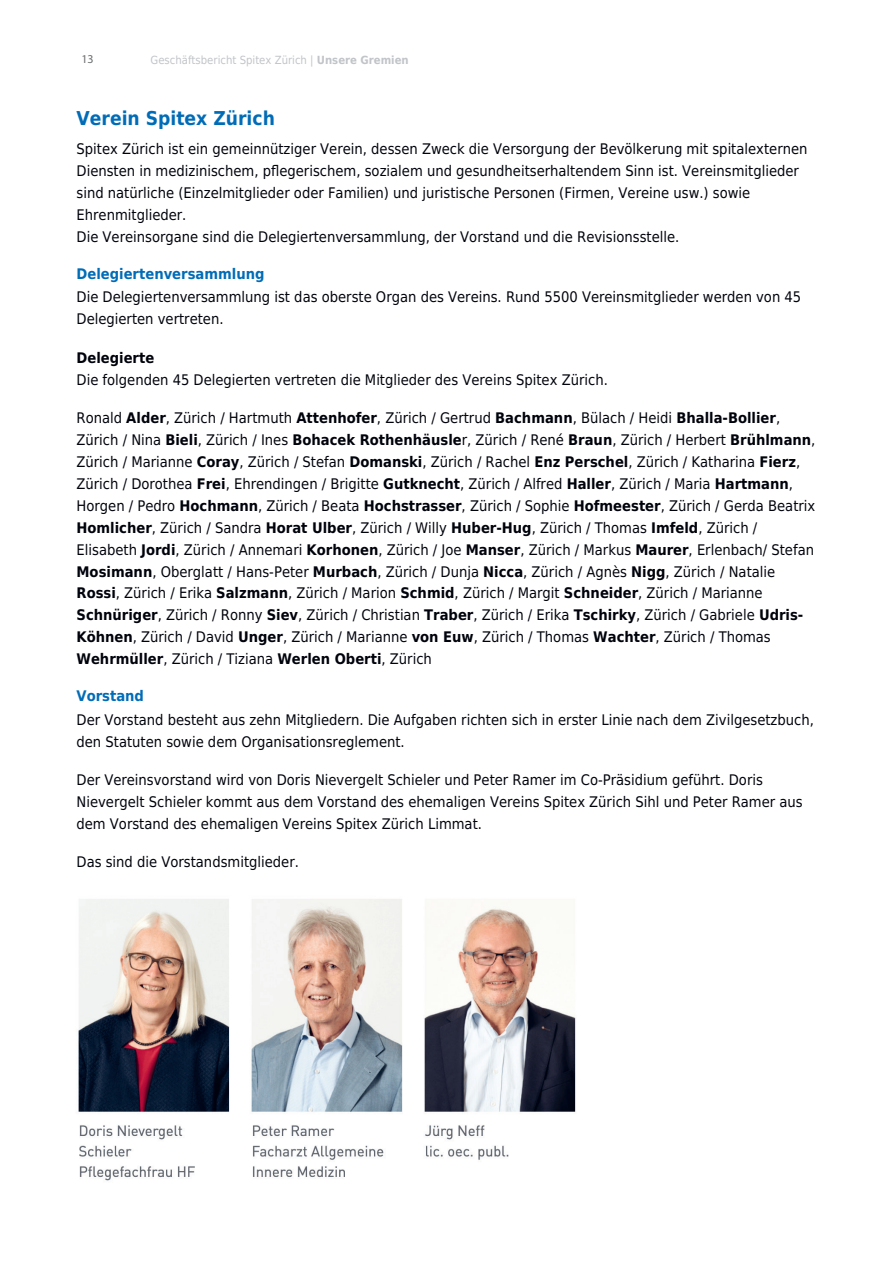
<style>
.page{position:relative;width:893px;height:1263px;background:#fff}
.page>*{position:absolute;margin:0;border:0;box-sizing:border-box;transform-origin:0 0}
.t1{font:700 19.2px "DejaVu Sans Condensed";color:#006cb7}
.t2{font:14.7px/21.9px "DejaVu Sans Condensed";color:#00030c}
.t3{font:700 14.7px "DejaVu Sans Condensed";color:#006cb7}
.t4{font:700 14.7px "DejaVu Sans Condensed";color:#00030c}
.t5{font:12px "Myriad Pro";color:#6c6d70}
.t6{font:11.25px "DejaVu Sans Condensed";color:#c1c4c8}
.s1{font-weight:700}
</style>
<div class="page">
<img style="left:78px;top:899px;width:498px;height:282px">
<p class="t5" style="left:81px;top:51px;width:14px">13</p>
<p class="t6" style="left:151px;top:50px;width:260px">Geschäftsbericht Spitex Zürich | <span class="s1">Unsere Gremien</span></p>
<h1 class="t1" style="left:77px;top:103px;width:200px">Verein Spitex Zürich</h1>
<p class="t2" style="left:77px;top:137px;width:732px">Spitex Zürich ist ein gemeinnütziger Verein, dessen Zweck die Versorgung der Bevölkerung mit spitalexternen Diensten in medizinischem, pflegerischem, sozialem und gesundheitserhaltendem Sinn ist. Vereinsmitglieder sind natürliche (Einzelmitglieder oder Familien) und juristische Personen (Firmen, Vereine usw.) sowie Ehrenmitglieder.<br>Die Vereinsorgane sind die Delegiertenversammlung, der Vorstand und die Revisionsstelle.</p>
<p class="t3" style="left:77px;top:261px;width:190px">Delegiertenversammlung</p>
<p class="t2" style="left:77px;top:286px;width:726px">Die Delegiertenversammlung ist das oberste Organ des Vereins. Rund 5500 Vereinsmitglieder werden von 45<br>Delegierten vertreten.</p>
<p class="t4" style="left:77px;top:345px;width:79px">Delegierte</p>
<p class="t2" style="left:77px;top:368px;width:533px">Die folgenden 45 Delegierten vertreten die Mitglieder des Vereins Spitex Zürich.</p>
<p class="t2" style="left:77px;top:406px;width:740px">Ronald <span class="s1">Alder</span>, Zürich / Hartmuth <span class="s1">Attenhofer</span>, Zürich / Gertrud <span class="s1">Bachmann</span>, Bülach / Heidi <span class="s1">Bhalla-Bollier</span>, Zürich / Nina <span class="s1">Bieli</span>, Zürich / Ines <span class="s1">Bohacek Rothenhäusle</span>r, Zürich / René <span class="s1">Braun</span>, Zürich / Herbert <span class="s1">Brühlmann</span>, Zürich / Marianne <span class="s1">Coray</span>, Zürich / Stefan <span class="s1">Domanski</span>, Zürich / Rachel <span class="s1">Enz Perschel</span>, Zürich / Katharina <span class="s1">Fierz</span>, Zürich / Dorothea <span class="s1">Frei</span>, Ehrendingen / Brigitte <span class="s1">Gutknecht</span>, Zürich / Alfred <span class="s1">Haller</span>, Zürich / Maria <span class="s1">Hartmann</span>, Horgen / Pedro <span class="s1">Hochmann</span>, Zürich / Beata <span class="s1">Hochstrasser</span>, Zürich / Sophie <span class="s1">Hofmeester</span>, Zürich / Gerda Beatrix <span class="s1">Homlicher</span>, Zürich / Sandra <span class="s1">Horat Ulber</span>, Zürich / Willy <span class="s1">Huber-Hug</span>, Zürich / Thomas <span class="s1">Imfeld</span>, Zürich / Elisabeth <span class="s1">Jordi</span>, Zürich / Annemari <span class="s1">Korhonen</span>, Zürich / Joe <span class="s1">Manser</span>, Zürich / Markus <span class="s1">Maurer</span>, Erlenbach/ Stefan <span class="s1">Mosimann</span>, Oberglatt / Hans-Peter <span class="s1">Murbach</span>, Zürich / Dunja <span class="s1">Nicca</span>, Zürich / Agnès <span class="s1">Nigg</span>, Zürich / Natalie <span class="s1">Rossi</span>, Zürich / Erika <span class="s1">Salzmann</span>, Zürich / Marion <span class="s1">Schmid</span>, Zürich / Margit <span class="s1">Schneider</span>, Zürich / Marianne <span class="s1">Schnüriger</span>, Zürich / Ronny <span class="s1">Siev</span>, Zürich / Christian <span class="s1">Traber</span>, Zürich / Erika <span class="s1">Tschirky</span>, Zürich / Gabriele <span class="s1">Udris-Köhnen</span>, Zürich / David <span class="s1">Unger</span>, Zürich / Marianne <span class="s1">von Euw</span>, Zürich / Thomas <span class="s1">Wachter</span>, Zürich / Thomas <span class="s1">Wehrmüller</span>, Zürich / Tiziana <span class="s1">Werlen Oberti</span>, Zürich</p>
<p class="t3" style="left:77px;top:684px;width:69px">Vorstand</p>
<p class="t2" style="left:77px;top:708px;width:739px">Der Vorstand besteht aus zehn Mitgliedern. Die Aufgaben richten sich in erster Linie nach dem Zivilgesetzbuch, den Statuten sowie dem Organisationsreglement.</p>
<p class="t2" style="left:77px;top:769px;width:728px">Der Vereinsvorstand wird von Doris Nievergelt Schieler und Peter Ramer im Co-Präsidium geführt. Doris<br>Nievergelt Schieler kommt aus dem Vorstand des ehemaligen Vereins Spitex Zürich Sihl und Peter Ramer aus dem Vorstand des ehemaligen Vereins Spitex Zürich Limmat.</p>
<p class="t2" style="left:77px;top:851px;width:224px">Das sind die Vorstandsmitglieder.</p>
</div>
